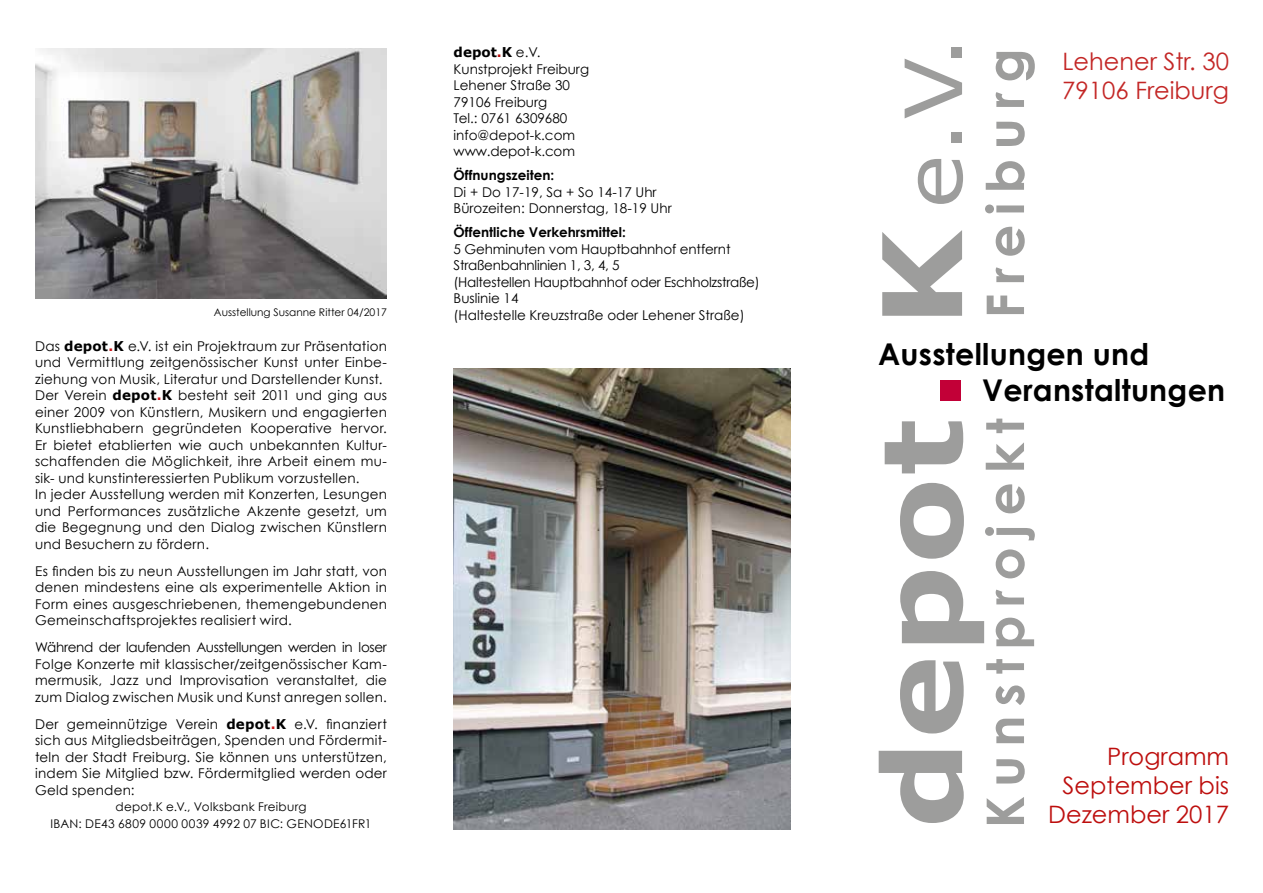
<style>
.page{position:relative;width:1263px;height:893px;background:#fff}
.page>*{position:absolute;margin:0;border:0;box-sizing:border-box;transform-origin:0 0}
.t1{font:700 109.8px "Verdana";letter-spacing:.01em;color:#9d9d9c;scale:1.15 1}
.t2{font:79.05px "Verdana";color:#9d9d9c;scale:1.15 1}
.t3{font:700 52.05px "Century Gothic";letter-spacing:.175em;color:#9d9d9c}
.t4{font:700 30px/36px "Century Gothic";letter-spacing:.01em;color:#000}
.t5{font:24px/28.8px "Century Gothic";color:#bd0e0d;text-align:right}
.t6{font:24px/28.8px "Century Gothic";color:#c32625}
.t7{font:13.5px/16.5px "Century Gothic";letter-spacing:.015em;color:#000}
.t8{font:13.5px/16.5px "Century Gothic";letter-spacing:-.02em;color:#000}
.t9{font:700 13.5px "Century Gothic";color:#000}
.t10{font:700 13.5px "Verdana";color:#000}
.t11{font:12px/16.5px "Century Gothic";letter-spacing:.025em;color:#000;text-align:center}
.t12{font:10.5px "Century Gothic";color:#000}
.s1{color:#bd0e0d}
.s2{font-family:"Century Gothic";font-weight:400}
.s3{font-family:"Verdana";font-weight:700}
.s4{font-family:"Verdana";font-weight:700;color:#cd171a}
</style>
<div class="page">
<img style="left:941px;top:381px;width:20px;height:20px">
<img style="left:454px;top:369px;width:337px;height:460px">
<img style="left:35px;top:48px;width:352px;height:251px">
<p class="t10" style="left:454px;top:43px;width:89px">depot<span class="s1">.</span>K <span class="s2">e.V.</span></p>
<p class="t7" style="left:454px;top:60px;width:137px">Kunstprojekt Freiburg<br>Lehener Straße 30<br>79106 Freiburg<br>Tel.: 0761 6309680 info@depot-k.com www.depot-k.com</p>
<p class="t9" style="left:454px;top:167px;width:102px">Öffnungszeiten:</p>
<p class="t7" style="left:454px;top:183px;width:220px">Di + Do 17-19, Sa + So 14-17 Uhr<br>Bürozeiten: Donnerstag, 18-19 Uhr</p>
<p class="t9" style="left:454px;top:224px;width:174px">Öffentliche Verkehrsmittel:</p>
<p class="t8" style="left:454px;top:240px;width:308px">5 Gehminuten vom Hauptbahnhof entfernt Straßenbahnlinien 1, 3, 4, 5<br>(Haltestellen Hauptbahnhof oder Eschholzstraße)<br>Buslinie 14</p>
<p class="t12" style="left:214px;top:306px;width:175px">Ausstellung Susanne Ritter 04/2017</p>
<p class="t7" style="left:454px;top:306px;width:293px">(Haltestelle Kreuzstraße oder Lehener Straße)</p>
<p class="t7" style="left:35px;top:338px;width:353px">Das <span class="s3">depot</span><span class="s4">.</span><span class="s3">K</span> e.V. ist ein Projektraum zur Präsentation und Vermittlung zeitgenössischer Kunst unter Einbe&shy;ziehung von Musik, Literatur und Darstellender Kunst.<br>Der Verein <span class="s3">depot</span><span class="s4">.</span><span class="s3">K</span> besteht seit 2011 und ging aus einer 2009 von Künstlern, Musikern und engagierten Kunstliebhabern gegründeten Kooperative hervor.<br>Er bietet etablierten wie auch unbekannten Kultur&shy;schaffenden die Möglichkeit, ihre Arbeit einem mu&shy;sik- und kunstinteressierten Publikum vorzustellen.<br>In jeder Ausstellung werden mit Konzerten, Lesungen und Performances zusätzliche Akzente gesetzt, um die Begegnung und den Dialog zwischen Künstlern und Besuchern zu fördern.</p>
<p class="t7" style="left:35px;top:562px;width:353px;text-align:justify">Es finden bis zu neun Ausstellungen im Jahr statt, von denen mindestens eine als experimentelle Aktion in Form eines ausgeschriebenen, themengebundenen Gemeinschaftsprojektes realisiert wird.</p>
<p class="t7" style="left:35px;top:639px;width:353px;text-align:justify">Während der laufenden Ausstellungen werden in loser Folge Konzerte mit klassischer/zeitgenössischer Kam&shy;mermusik, Jazz und Improvisation veranstaltet, die zum Dialog zwischen Musik und Kunst anregen sollen.</p>
<p class="t7" style="left:35px;top:715px;width:353px;text-align:justify">Der gemeinnützige Verein <span class="s3">depot</span><span class="s4">.</span><span class="s3">K</span> e.V. finanziert sich aus Mitgliedsbeiträgen, Spenden und Fördermit&shy;teln der Stadt Freiburg. Sie können uns unterstützen, indem Sie Mitglied bzw. Fördermitglied werden oder Geld spenden:</p>
<p class="t11" style="left:50px;top:799px;width:323px">depot.K e.V., Volksbank Freiburg<br>IBAN: DE43 6809 0000 0039 4992 07 BIC: GENODE61FR1</p>
<h2 class="t2" style="left:883px;top:209px;width:151px;rotate:-90deg">e.V.</h2>
<h3 class="t3" style="left:972px;top:318px;width:272px;rotate:-90deg">Freiburg</h3>
<h3 class="t6" style="left:1062px;top:47px;width:168px">Lehener Str. 30<br>79106 Freiburg</h3>
<h1 class="t1" style="left:851px;top:828px;width:522px;rotate:-90deg">depot K</h1>
<h3 class="t4" style="left:982px;top:335px;width:244px;text-indent:-104px">Ausstellungen und<br>Veranstaltungen</h3>
<h3 class="t3" style="left:972px;top:828px;width:411px;rotate:-90deg">Kunstprojekt</h3>
<h3 class="t5" style="left:1048px;top:742px;width:182px">Programm<br>September bis<br>Dezember 2017</h3>
</div>
